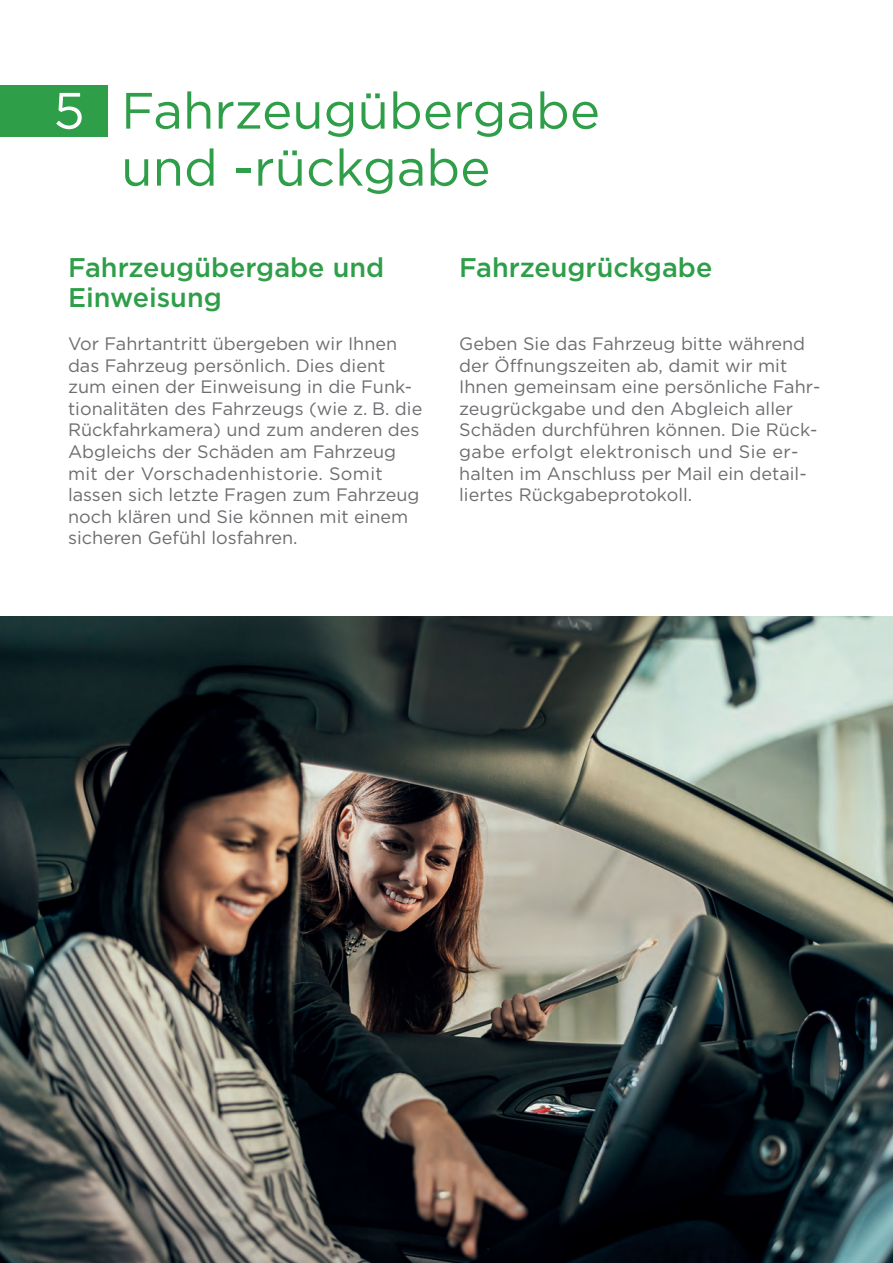
<style>
.page{position:relative;width:893px;height:1263px;background:#fff}
.page>*{position:absolute;margin:0;border:0;box-sizing:border-box;transform-origin:0 0}
.t1{font:51px/57px "Gotham";color:#2e9e48}
.t2{font:51px "Gotham";color:#fff}
.t3{font:500 27px/30px "Gotham";color:#2e9e48}
.t4{font:18px/21.6px "Gotham";color:#6c6d70}
</style>
<div class="page">
<img style="left:0;top:617px;width:893px;height:646px">
<div style="left:0;top:85px;width:107px;height:51px;background:#2e9e48"></div>
<h1 class="t2" style="left:54px;top:78px;width:33px">5</h1>
<h1 class="t1" style="left:121px;top:81px;width:480px">Fahrzeugübergabe und -rückgabe</h1>
<h2 class="t3" style="left:68px;top:252px;width:318px">Fahrzeugübergabe und<br>Einweisung</h2>
<p class="t4" style="left:68px;top:332px;width:356px">Vor Fahrtantritt übergeben wir Ihnen das Fahrzeug persönlich. Dies dient zum einen der Einweisung in die Funk&shy;tionalitäten des Fahrzeugs (wie z. B. die Rückfahrkamera) und zum anderen des Abgleichs der Schäden am Fahrzeug mit der Vorschadenhistorie. Somit lassen sich letzte Fragen zum Fahrzeug noch klären und Sie können mit einem sicheren Gefühl losfahren.</p>
<h2 class="t3" style="left:459px;top:252px;width:255px">Fahrzeugrückgabe</h2>
<p class="t4" style="left:459px;top:332px;width:363px">Geben Sie das Fahrzeug bitte während der Öffnungszeiten ab, damit wir mit Ihnen gemeinsam eine persönliche Fahr&shy;zeugrückgabe und den Abgleich aller Schäden durchführen können. Die Rück&shy;gabe erfolgt elektronisch und Sie er&shy;halten im Anschluss per Mail ein detail&shy;liertes Rückgabeprotokoll.</p>
</div>
